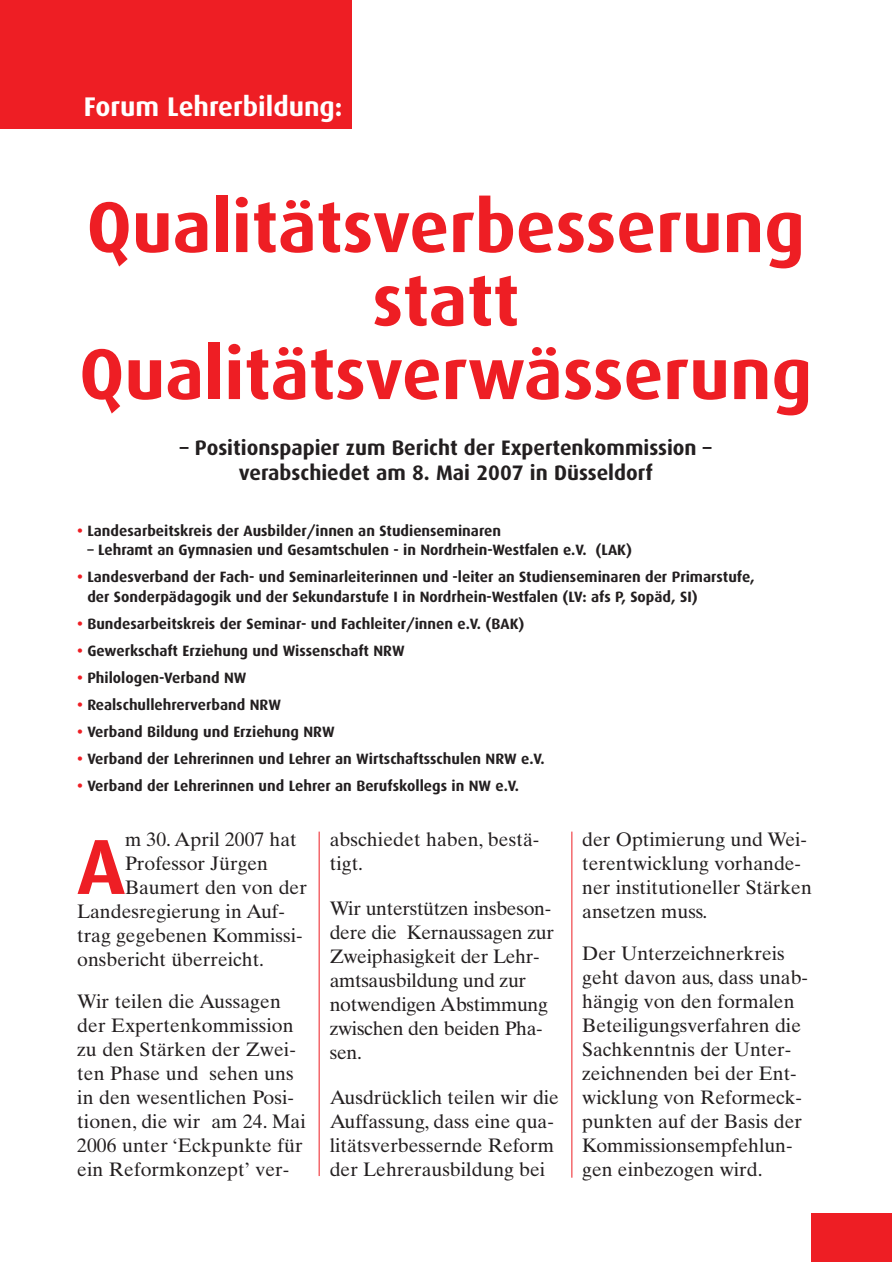
<style>
.page{position:relative;width:893px;height:1263px;background:#fff}
.page>*{position:absolute;margin:0;border:0;box-sizing:border-box;transform-origin:0 0}
.t1{font:700 78.3px "Dax";color:#ee1e24}
.t2{font:700 72px/73.5px "Dax";color:#ee1e24;text-align:center}
.t3{font:700 27px "Dax";color:#fff}
.t4{font:700 21px/25.5px "Dax";color:#231f20;text-align:center}
.t5{font:19.5px/24px "Times Ten";color:#231f20}
.t6{font:700 15px/19.5px "Dax";color:#231f20}
.s1{color:#ee1e24}
</style>
<div class="page">
<div style="left:0;top:0;width:352px;height:129px;background:#ee1e24"></div>
<div style="left:811px;top:1213px;width:81px;height:49px;background:#ee1e24"></div>
<hr style="left:319px;top:832px;width:1px;height:344px;background:#ee1e24">
<hr style="left:571px;top:832px;width:1px;height:346px;background:#ee1e24">
<h3 class="t3" style="left:84px;top:95px;width:260px">Forum Lehrerbildung:</h3>
<h2 class="t2" style="left:79px;top:196px;width:734px">Qualitätsverbesserung statt<br>Qualitätsverwässerung</h2>
<p class="t4" style="left:180px;top:436px;width:533px">– Positionspapier zum Bericht der Expertenkommission – verabschiedet am 8. Mai 2007 in Düsseldorf</p>
<p class="t6" style="left:77px;top:522px;width:425px"><span class="s1">•</span> Landesarbeitskreis der Ausbilder/innen an Studienseminaren</p>
<p class="t6" style="left:87px;top:541px;width:546px">– Lehramt an Gymnasien und Gesamtschulen - in Nordrhein-Westfalen e.V. (LAK)</p>
<p class="t6" style="left:87px;top:568px;width:669px;text-indent:-10px"><span class="s1">•</span> Landesverband der Fach- und Seminarleiterinnen und -leiter an Studienseminaren der Primarstufe, der Sonderpädagogik und der Sekundarstufe I in Nordrhein-Westfalen (LV: afs P, Sopäd, SI)</p>
<p class="t6" style="left:77px;top:615px;width:449px"><span class="s1">•</span> Bundesarbeitskreis der Seminar- und Fachleiter/innen e.V. (BAK)</p>
<p class="t6" style="left:77px;top:642px;width:329px"><span class="s1">•</span> Gewerkschaft Erziehung und Wissenschaft NRW</p>
<p class="t6" style="left:77px;top:669px;width:171px"><span class="s1">•</span> Philologen-Verband NW</p>
<p class="t6" style="left:77px;top:696px;width:205px"><span class="s1">•</span> Realschullehrerverband NRW</p>
<p class="t6" style="left:77px;top:723px;width:259px"><span class="s1">•</span> Verband Bildung und Erziehung NRW</p>
<p class="t6" style="left:77px;top:750px;width:469px"><span class="s1">•</span> Verband der Lehrerinnen und Lehrer an Wirtschaftsschulen NRW e.V.</p>
<p class="t6" style="left:77px;top:777px;width:443px"><span class="s1">•</span> Verband der Lehrerinnen und Lehrer an Berufskollegs in NW e.V.</p>
<h1 class="t1" style="left:77px;top:833px;width:49px">A</h1>
<p class="t5" style="left:125px;top:829px;width:173px">m 30. April 2007 hat</p>
<p class="t5" style="left:125px;top:853px;width:144px">Professor Jürgen</p>
<p class="t5" style="left:125px;top:877px;width:183px">Baumert den von der</p>
<p class="t5" style="left:77px;top:901px;width:209px">Landesregierung in Auf-</p>
<p class="t5" style="left:77px;top:925px;width:227px">trag gegebenen Kommissi-</p>
<p class="t5" style="left:77px;top:949px;width:188px">onsbericht überreicht.</p>
<p class="t5" style="left:77px;top:991px;width:230px">Wir teilen die Aussagen der Expertenkommission zu den Stärken der Zwei&shy;ten Phase und sehen uns in den wesentlichen Posi&shy;tionen, die wir am 24. Mai<br>2006 unter ‘Eckpunkte für ein Reformkonzept’ ver-</p>
<p class="t5" style="left:330px;top:829px;width:211px">abschiedet haben, bestä&shy;tigt.</p>
<p class="t5" style="left:330px;top:898px;width:226px">Wir unterstützen insbeson&shy;dere die Kernaussagen zur<br>Zweiphasigkeit der Lehr&shy;amtsausbildung und zur notwendigen Abstimmung zwischen den beiden Pha&shy;sen.</p>
<p class="t5" style="left:330px;top:1087px;width:231px">Ausdrücklich teilen wir die<br>Auffassung, dass eine qua&shy;litätsverbessernde Reform der Lehrerausbildung bei</p>
<p class="t5" style="left:582px;top:829px;width:231px">der Optimierung und Wei&shy;terentwicklung vorhande&shy;ner institutioneller Stärken ansetzen muss.</p>
<p class="t5" style="left:582px;top:943px;width:227px">Der Unterzeichnerkreis geht davon aus, dass unab&shy;hängig von den formalen<br>Beteiligungsverfahren die<br>Sachkenntnis der Unter&shy;zeichnenden bei der Ent&shy;wicklung von Reformeck&shy;punkten auf der Basis der<br>Kommissionsempfehlun&shy;gen einbezogen wird.</p>
</div>
